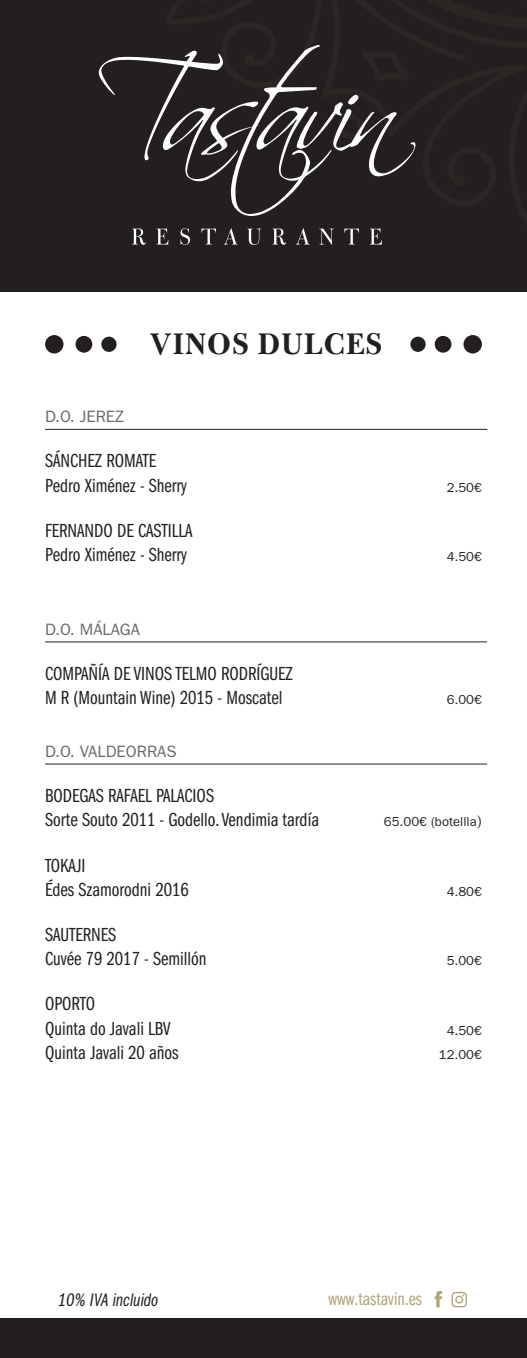
<style>
.page{position:relative;width:527px;height:1358px;background:#fff}
.page>*{position:absolute;margin:0;border:0;box-sizing:border-box;transform-origin:0 0}
.t1{font:33.25px "Bulmer MT Bold Display";letter-spacing:.05em;color:#231f20}
.t2{font:19.62px "ITC Franklin Gothic Std Bk Cp";color:#231f20}
.t3{font:18.88px "ITC Franklin Gothic Std Bk Cp";color:#afa576}
.t4{font:18.88px "ITC Franklin Gothic Std Bk Cp It";color:#231f20}
.t5{font:16.5px "ITC Franklin Gothic Std";color:#69696c}
.t6{font:13px "ITC Franklin Gothic Std";color:#231f20}
.s1{font-family:"Minion Pro";font-size:15px}
</style>
<div class="page">
<div style="left:0;top:1317px;width:526px;height:40px;background:#231f20"></div>
<svg style="left:434px;top:1291px;width:7px;height:16px"></svg>
<svg style="left:451px;top:1291px;width:15px;height:16px"></svg>
<div style="left:0;top:0;width:526px;height:291px;background:#231f20"></div>
<svg style="left:98px;top:45px;width:317px;height:171px"></svg>
<svg style="left:132px;top:228px;width:249px;height:17px"></svg>
<hr style="left:45px;top:429px;width:441px;height:1px;background:#231f20">
<hr style="left:45px;top:641px;width:441px;height:1px;background:#231f20">
<hr style="left:45px;top:763px;width:441px;height:1px;background:#231f20">
<div style="left:101px;top:336px;width:15px;height:16px;background:#231f20;border-radius:50%"></div>
<div style="left:75px;top:336px;width:17px;height:16px;background:#231f20;border-radius:50%"></div>
<div style="left:45px;top:335px;width:18px;height:18px;background:#231f20;border-radius:50%"></div>
<div style="left:410px;top:336px;width:15px;height:16px;background:#231f20;border-radius:50%"></div>
<div style="left:434px;top:336px;width:17px;height:16px;background:#231f20;border-radius:50%"></div>
<div style="left:463px;top:335px;width:18px;height:18px;background:#231f20;border-radius:50%"></div>
<p class="t1" style="left:150px;top:327px;width:233px">VINOS DULCES</p>
<p class="t5" style="left:45px;top:407px;width:80px">D.O. JEREZ</p>
<p class="t2" style="left:45px;top:450px;width:113px">SÁNCHEZ ROMATE</p>
<p class="t2" style="left:45px;top:474px;width:143px">Pedro Ximénez - Sherry</p>
<p class="t6" style="left:446px;top:479px;width:37px">2.50€</p>
<p class="t2" style="left:45px;top:519px;width:149px">FERNANDO DE CASTILLA</p>
<p class="t2" style="left:45px;top:543px;width:143px">Pedro Ximénez - Sherry</p>
<p class="t6" style="left:446px;top:549px;width:37px">4.50€</p>
<p class="t5" style="left:45px;top:619px;width:96px">D.O. MÁLAGA</p>
<p class="t2" style="left:45px;top:662px;width:249px">COMPAÑÍA DE VINOS TELMO RODRÍGUEZ</p>
<p class="t2" style="left:45px;top:687px;width:239px">M R (Mountain Wine) 2015 - Moscatel</p>
<p class="t6" style="left:446px;top:692px;width:37px">6.00€</p>
<p class="t5" style="left:45px;top:741px;width:133px">D.O. VALDEORRAS</p>
<p class="t2" style="left:45px;top:784px;width:170px">BODEGAS RAFAEL PALACIOS</p>
<p class="t2" style="left:45px;top:809px;width:275px">Sorte Souto 2011 - Godello. Vendimia tardía</p>
<p class="t6" style="left:383px;top:814px;width:99px">65.00€ (botellla<span class="s1">)</span></p>
<p class="t2" style="left:45px;top:854px;width:42px">TOKAJI</p>
<p class="t2" style="left:45px;top:878px;width:145px">Édes Szamorodni 2016</p>
<p class="t6" style="left:446px;top:883px;width:37px">4.80€</p>
<p class="t2" style="left:45px;top:923px;width:73px">SAUTERNES</p>
<p class="t2" style="left:45px;top:947px;width:163px">Cuvée 79 2017 - Semillón</p>
<p class="t6" style="left:446px;top:953px;width:37px">5.00€</p>
<p class="t2" style="left:45px;top:992px;width:51px">OPORTO</p>
<p class="t2" style="left:45px;top:1017px;width:127px">Quinta do Javali LBV</p>
<p class="t6" style="left:446px;top:1022px;width:37px">4.50€</p>
<p class="t2" style="left:45px;top:1041px;width:135px">Quinta Javali 20 años</p>
<p class="t6" style="left:438px;top:1046px;width:45px">12.00€</p>
<p class="t4" style="left:58px;top:1289px;width:102px">10% IVA incluido</p>
<p class="t3" style="left:328px;top:1287px;width:95px">www.tastavin.es</p>
</div>
